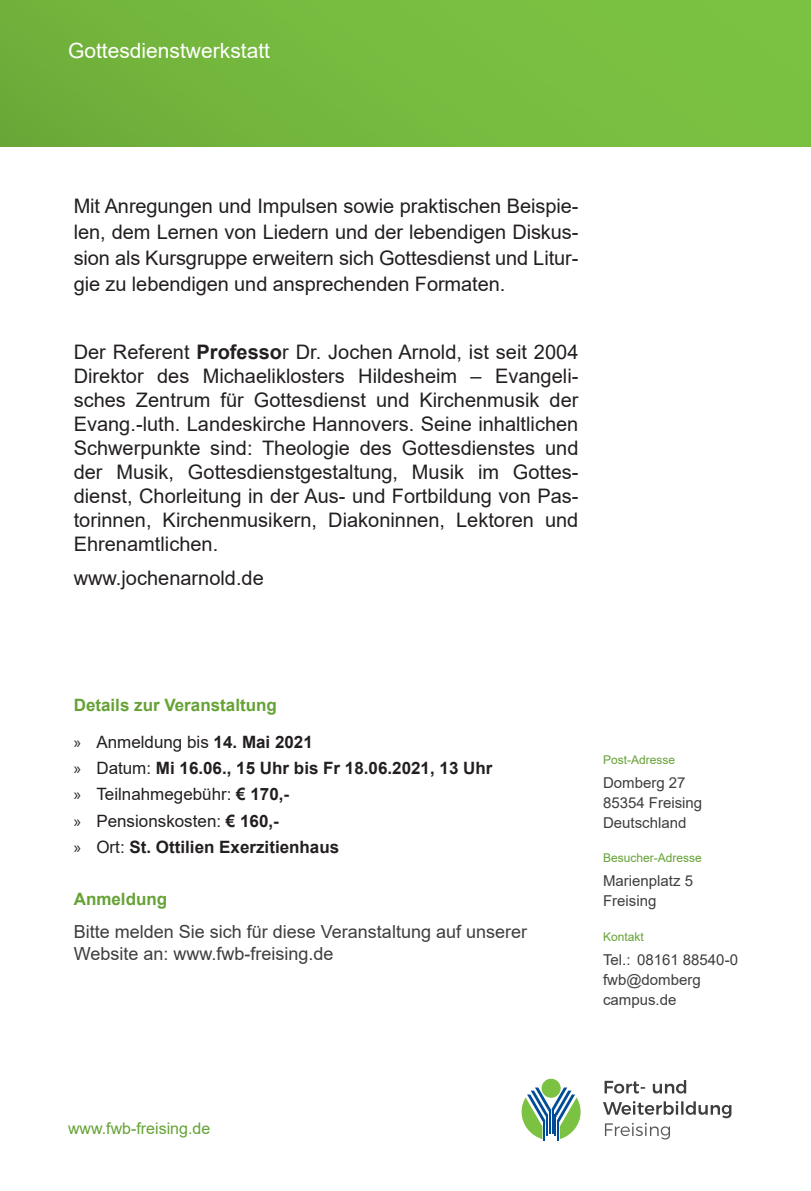
<style>
.page{position:relative;width:811px;height:1191px;background:#fff}
.page>*{position:absolute;margin:0;border:0;box-sizing:border-box;transform-origin:0 0}
.t1{font:21px "Arial";color:#fff}
.Text{font:20px/24px "Arial";color:#231f20;text-align:justify}
.Text-2{font:18px/22px "Arial";color:#3e3e3f}
.t2{font:700 17px "Arial";color:#231f20}
.t3{font:17px "Arial";color:#231f20}
.Überschrift_klein{font:700 17px "Arial";color:#65a235}
.Text-3{font:16px "Arial";color:#65a235}
.t4{font:15px/20px "Arial";color:#3e3e3f}
.überschrift{font:12px "Arial";color:#65a235}
.s1{font-weight:700}
.s2{font-family:"Myriad Pro"}
.s3{font-family:"Myriad Pro";font-weight:400}
.s4{font-weight:400}
</style>
<div class="page">
<div style="left:0;top:0;width:811px;height:146px;background:linear-gradient(to right,#6faf3b,#7dc443)"></div>
<div style="left:541px;top:1078px;width:19px;height:19px;background:#7bc142;border-radius:50%"></div>
<svg style="left:521px;top:1087px;width:59px;height:53px"></svg>
<svg style="left:603px;top:1101px;width:128px;height:38px"></svg>
<svg style="left:604px;top:1080px;width:82px;height:13px"></svg>
<p class="t1" style="left:68px;top:36px;width:203px">Gottesdienstwerkstatt</p>
<p class="Text" style="left:74px;top:193px;width:506px;line-height:26px">Mit Anregungen und Impulsen sowie praktischen Beispie&shy;len, dem Lernen von Liedern und der lebendigen Diskus&shy;sion als Kursgruppe erweitern sich Gottesdienst und Litur&shy;gie zu lebendigen und ansprechenden Formaten.</p>
<p class="Text" style="left:74px;top:340px;width:506px">Der Referent <span class="s1">Professo</span>r Dr. Jochen Arnold, ist seit 2004<br>Direktor des Michaeliklosters Hildesheim – Evangeli&shy;sches Zentrum für Gottesdienst und Kirchenmusik der Evang.-luth. Landeskirche Hannovers. Seine inhaltlichen Schwerpunkte sind: Theologie des Gottesdienstes und der Musik, Gottesdienstgestaltung, Musik im Gottes&shy;dienst, Chorleitung in der Aus- und Fortbildung von Pas&shy;torinnen, Kirchenmusikern, Diakoninnen, Lektoren und Ehrenamtlichen.</p>
<p class="Text" style="left:74px;top:566px;width:192px">www.jochenarnold.de</p>
<p class="Überschrift_klein" style="left:74px;top:693px;width:205px">Details zur Veranstaltung</p>
<p class="t3" style="left:74px;top:730px;width:241px"><span class="s2">»</span> Anmeldung bis <span class="s1">14. Mai 2021</span></p>
<p class="t2" style="left:74px;top:756px;width:420px"><span class="s3">»</span> <span class="s4">Datum:</span> Mi 16.06., 15 Uhr bis Fr 18.06.2021, 13 Uhr</p>
<p class="t3" style="left:74px;top:782px;width:217px"><span class="s2">»</span> Teilnahmegebühr: <span class="s1">€ 170,-</span></p>
<p class="t3" style="left:74px;top:809px;width:207px"><span class="s2">»</span> Pensionskosten: <span class="s1">€ 160,-</span></p>
<p class="t2" style="left:74px;top:834px;width:267px"><span class="s3">»</span> <span class="s4">Ort:</span> St. Ottilien Exerzitienhaus</p>
<p class="Überschrift_klein" style="left:74px;top:886px;width:95px">Anmeldung</p>
<p class="Text-2" style="left:74px;top:920px;width:455px">Bitte melden Sie sich für diese Veranstaltung auf unserer<br>Website an: www.fwb-freising.de</p>
<p class="überschrift" style="left:603px;top:752px;width:74px">Post-Adresse</p>
<p class="t4" style="left:603px;top:773px;width:84px">Domberg 27</p>
<p class="t4" style="left:603px;top:793px;width:101px">85354 Freising</p>
<p class="t4" style="left:603px;top:813px;width:85px">Deutschland</p>
<p class="überschrift" style="left:603px;top:849px;width:100px">Besucher-Adresse</p>
<p class="t4" style="left:603px;top:870px;width:92px">Marienplatz 5</p>
<p class="t4" style="left:603px;top:890px;width:55px">Freising</p>
<p class="überschrift" style="left:603px;top:928px;width:42px">Kontakt</p>
<p class="t4" style="left:603px;top:949px;width:136px">Tel.: 08161 88540-0</p>
<p class="t4" style="left:603px;top:969px;width:99px">fwb@domberg campus.de</p>
<p class="Text-3" style="left:68px;top:1117px;width:144px">www.fwb-freising.de</p>
</div>
